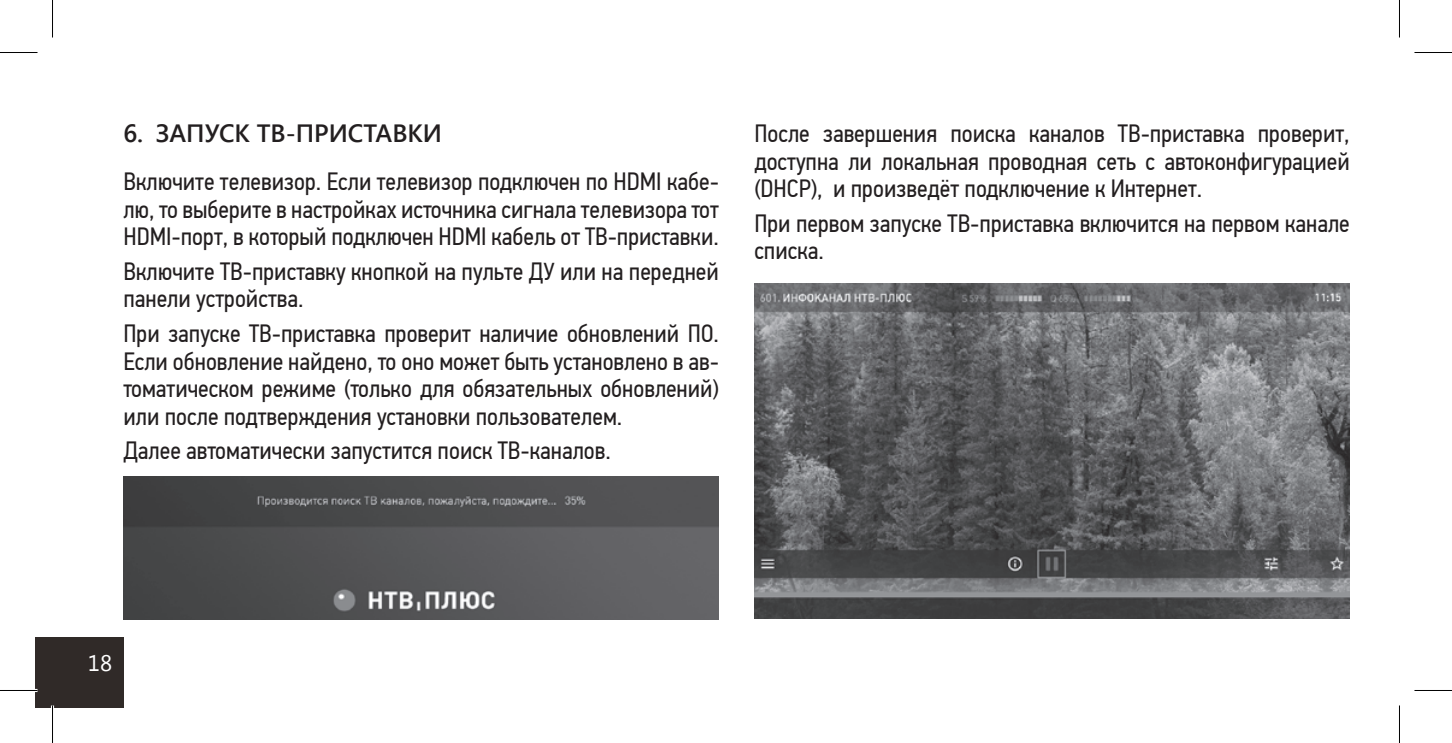
<style>
.page{position:relative;width:1452px;height:743px;background:#fff}
.page>*{position:absolute;margin:0;border:0;box-sizing:border-box;transform-origin:0 0}
.t1{font:25px/27.5px "PF Din Text Cond Pro";color:#231f20;text-align:justify}
.t2{font:600 25px "Segoe UI";color:#231f20}
.t3{font:22.5px "Segoe UI";color:#fff}
</style>
<div class="page">
<div style="left:35px;top:637px;width:88px;height:71px;background:#302a28"></div>
<img style="left:123px;top:476px;width:596px;height:143px">
<img style="left:754px;top:284px;width:595px;height:335px">
<hr style="left:0;top:689px;width:38px;height:3px;background:#fff">
<hr style="left:51px;top:705px;width:3px;height:38px;background:#fff">
<hr style="left:0;top:52px;width:38px;height:1px;background:#000">
<hr style="left:1414px;top:52px;width:37px;height:1px;background:#000">
<hr style="left:0;top:690px;width:38px;height:1px;background:#000">
<hr style="left:1414px;top:690px;width:37px;height:1px;background:#000">
<hr style="left:52px;top:0;width:1px;height:37px;background:#000">
<hr style="left:52px;top:705px;width:1px;height:38px;background:#000">
<hr style="left:1399px;top:0;width:1px;height:37px;background:#000">
<hr style="left:1399px;top:705px;width:1px;height:38px;background:#000">
<p class="t2" style="left:123px;top:115px;width:320px">6. ЗАПУСК ТВ-ПРИСТАВКИ</p>
<p class="t1" style="left:123px;top:168px;width:597px">Включите телевизор. Если телевизор подключен по HDMI кабе&shy;лю, то выберите в настройках источника сигнала телевизора тот HDMI-порт, в который подключен HDMI кабель от TB-приставки.</p>
<p class="t1" style="left:123px;top:258px;width:597px">Включите ТВ-приставку кнопкой на пульте ДУ или на передней панели устройства.</p>
<p class="t1" style="left:123px;top:320px;width:597px">При запуске ТВ-приставка проверит наличие обновлений ПО.<br>Если обновление найдено, то оно может быть установлено в ав&shy;томатическом режиме (только для обязательных обновлений) или после подтверждения установки пользователем.</p>
<p class="t1" style="left:123px;top:437px;width:489px">Далее автоматически запустится поиск ТВ-каналов.</p>
<p class="t1" style="left:754px;top:120px;width:597px">После завершения поиска каналов ТВ-приставка проверит, доступна ли локальная проводная сеть с автоконфигурацией (DHCP), и произведёт подключение к Интернет.</p>
<p class="t1" style="left:754px;top:209px;width:597px">При первом запуске ТВ-приставка включится на первом канале списка.</p>
<p class="t3" style="left:88px;top:648px;width:26px">18</p>
</div>
